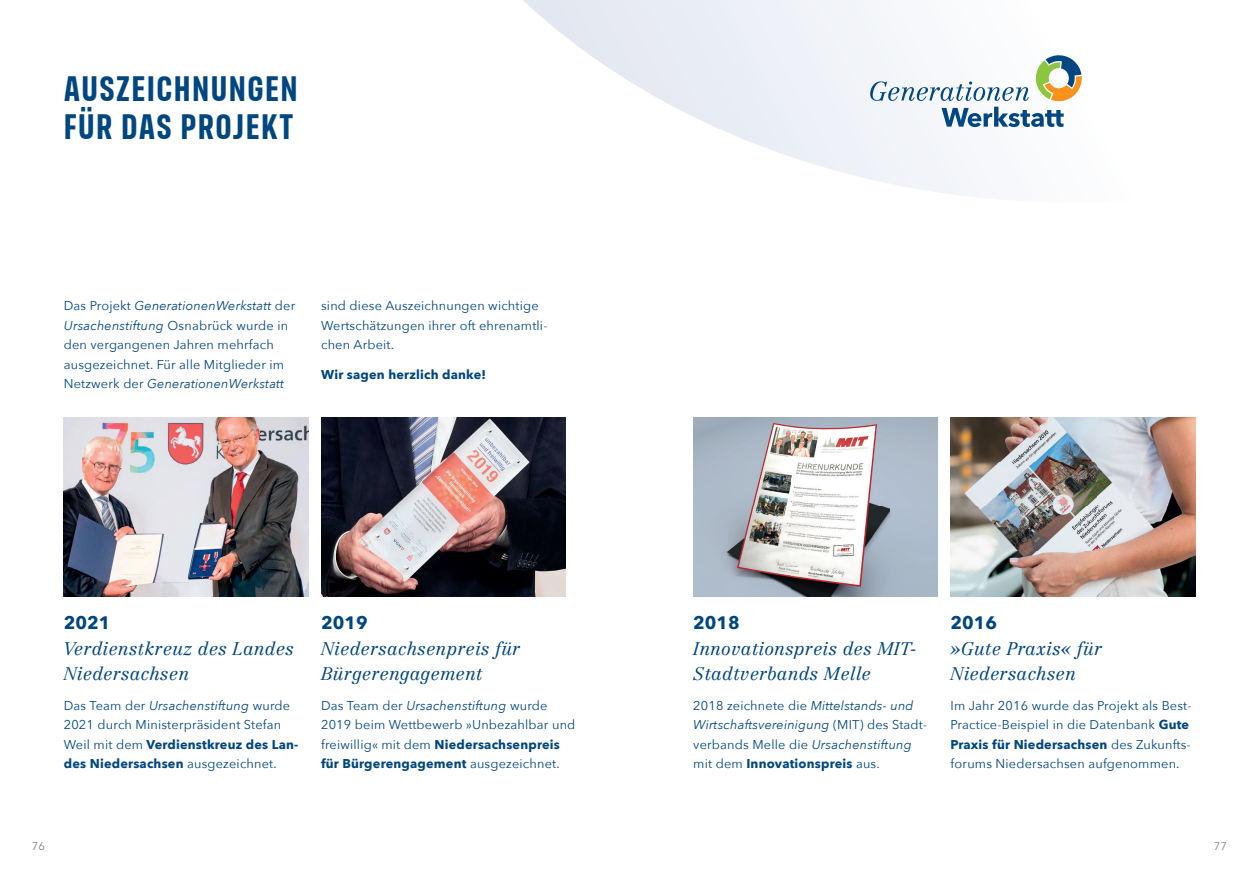
<style>
.page{position:relative;width:1259px;height:893px;background:#fff}
.page>*{position:absolute;margin:0;border:0;box-sizing:border-box;transform-origin:0 0}
.t1{font:700 36px/37.5px "FS Industrie Cd";letter-spacing:.04em;color:#004680}
.t2{font:italic 300 18px/25.5px "Centennial LT Std";letter-spacing:.01em;color:#004680}
.t3{font:700 18px "Avenir Next";color:#004680}
.t4{font:12.75px/19.5px "Avenir Next";letter-spacing:.015em;color:#004680}
.t5{font:700 12.75px "Avenir Next";letter-spacing:.015em;color:#004680}
.t6{font:11.25px "Avenir Next";color:#808285}
.s1{font-style:italic}
.s2{font-weight:700}
</style>
<div class="page">
<img style="left:64px;top:417px;width:244px;height:179px">
<img style="left:693px;top:417px;width:245px;height:179px">
<img style="left:321px;top:417px;width:245px;height:179px">
<img style="left:950px;top:417px;width:245px;height:179px">
<svg style="left:523px;top:0;width:492px;height:198px"></svg>
<svg style="left:870px;top:55px;width:212px;height:72px"></svg>
<h1 class="t1" style="left:64px;top:70px;width:235px">AUSZEICHNUNGEN<br>FÜR DAS PROJEKT</h1>
<p class="t4" style="left:64px;top:296px;width:233px">Das Projekt <span class="s1">GenerationenWerkstatt</span> der <span class="s1">Ursachenstiftung</span> Osnabrück wurde in den vergangenen Jahren mehrfach ausgezeichnet. Für alle Mitglieder im Netzwerk der <span class="s1">GenerationenWerkstatt</span></p>
<p class="t4" style="left:321px;top:296px;width:228px">sind diese Auszeichnungen wichtige<br>Wertschätzungen ihrer oft ehrenamtli&shy;chen Arbeit.</p>
<p class="t5" style="left:321px;top:363px;width:166px">Wir sagen herzlich danke!</p>
<h2 class="t3" style="left:64px;top:607px;width:48px">2021</h2>
<h2 class="t2" style="left:64px;top:636px;width:232px">Verdienstkreuz des Landes<br>Niedersachsen</h2>
<p class="t4" style="left:64px;top:695px;width:236px">Das Team der <span class="s1">Ursachenstiftung</span> wurde 2021 durch Ministerpräsident Stefan Weil mit dem <span class="s2">Verdienstkreuz des Lan&shy;des Niedersachsen</span> ausgezeichnet.</p>
<h2 class="t3" style="left:321px;top:607px;width:48px">2019</h2>
<h2 class="t2" style="left:321px;top:636px;width:201px">Niedersachsenpreis für<br>Bürgerengagement</h2>
<p class="t4" style="left:321px;top:695px;width:256px">Das Team der <span class="s1">Ursachenstiftung</span> wurde 2019 beim Wettbewerb »Unbezahlbar und freiwillig« mit dem <span class="s2">Niedersachsenpreis für Bürgerengagement</span> ausgezeichnet.</p>
<h2 class="t3" style="left:693px;top:607px;width:48px">2018</h2>
<h2 class="t2" style="left:693px;top:636px;width:225px">Innovationspreis des MIT-<br>Stadtverbands Melle</h2>
<p class="t4" style="left:693px;top:695px;width:235px">2018 zeichnete die <span class="s1">Mittelstands- und Wirtschaftsvereinigung</span> (MIT) des Stadt&shy;verbands Melle die <span class="s1">Ursachenstiftung </span>mit dem <span class="s2">Innovationspreis</span> aus.</p>
<h2 class="t3" style="left:950px;top:607px;width:48px">2016</h2>
<h2 class="t2" style="left:950px;top:636px;width:153px">»Gute Praxis« für<br>Niedersachsen</h2>
<p class="t4" style="left:950px;top:695px;width:242px">Im Jahr 2016 wurde das Projekt als Best-Practice-Beispiel in die Datenbank <span class="s2">Gute Praxis für Niedersachsen</span> des Zukunfts&shy;forums Niedersachsen aufgenommen.</p>
<p class="t6" style="left:32px;top:836px;width:15px">76</p>
<p class="t6" style="left:1214px;top:836px;width:15px">77</p>
</div>
